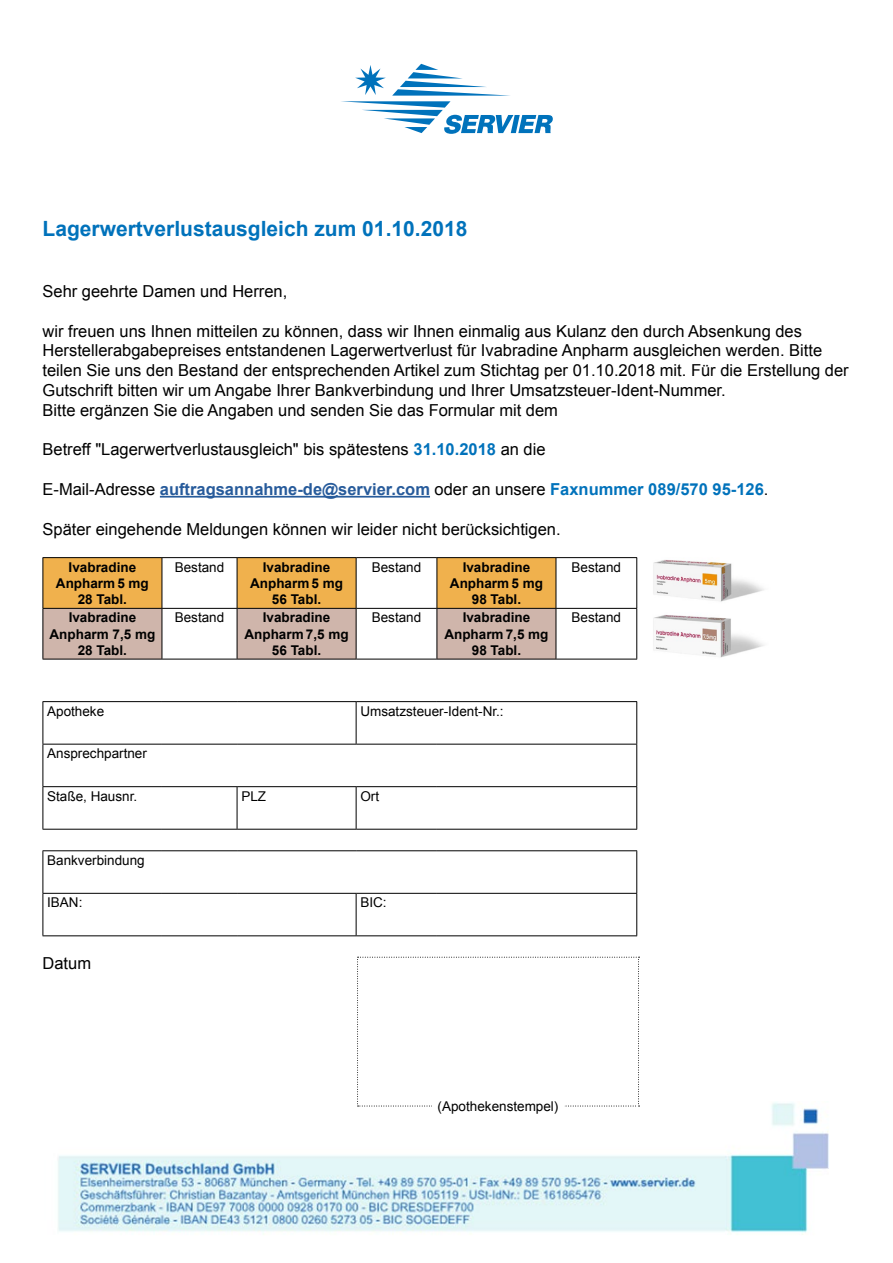
<style>
.page{position:relative;width:893px;height:1263px;background:#fff}
.page>*{position:absolute;margin:0;border:0;box-sizing:border-box;transform-origin:0 0}
.t1{font:700 21px "Arial";color:#0072bb}
.t2{font:16.5px/19.8px "Arial";color:#000}
.t3{font:700 16.5px "Arial";color:#275b9b}
.t4{font:700 13.5px/16.2px "Arial";color:#000;text-align:center}
.t5{font:13.5px "Arial";color:#000}
.s1{font-weight:700;color:#0072bb}
.s2{font-weight:400;color:#000}
.s3{color:#0072bb}
</style>
<div class="page">
<img style="left:58px;top:1102px;width:771px;height:133px">
<hr style="left:160px;top:496px;width:270px;height:2px;background:#275b9b">
<svg style="left:44px;top:558px;width:512px;height:101px"></svg>
<hr style="left:636px;top:744px;width:1px;height:42px;background:#000">
<hr style="left:43px;top:702px;width:1px;height:42px;background:#000">
<hr style="left:356px;top:702px;width:1px;height:42px;background:#000">
<hr style="left:636px;top:702px;width:1px;height:42px;background:#000">
<hr style="left:43px;top:744px;width:119px;height:1px;background:#000">
<hr style="left:162px;top:744px;width:75px;height:1px;background:#000">
<hr style="left:237px;top:744px;width:119px;height:1px;background:#000">
<hr style="left:356px;top:744px;width:81px;height:1px;background:#000">
<hr style="left:437px;top:744px;width:119px;height:1px;background:#000">
<hr style="left:556px;top:744px;width:81px;height:1px;background:#000">
<hr style="left:43px;top:786px;width:119px;height:1px;background:#000">
<hr style="left:43px;top:787px;width:1px;height:42px;background:#000">
<hr style="left:162px;top:786px;width:75px;height:1px;background:#000">
<hr style="left:237px;top:786px;width:119px;height:1px;background:#000">
<hr style="left:237px;top:787px;width:1px;height:42px;background:#000">
<hr style="left:356px;top:786px;width:81px;height:1px;background:#000">
<hr style="left:356px;top:787px;width:1px;height:42px;background:#000">
<hr style="left:437px;top:786px;width:119px;height:1px;background:#000">
<hr style="left:556px;top:786px;width:81px;height:1px;background:#000">
<hr style="left:636px;top:787px;width:1px;height:42px;background:#000">
<hr style="left:43px;top:829px;width:119px;height:1px;background:#000">
<hr style="left:162px;top:829px;width:75px;height:1px;background:#000">
<hr style="left:237px;top:829px;width:119px;height:1px;background:#000">
<hr style="left:356px;top:829px;width:81px;height:1px;background:#000">
<hr style="left:437px;top:829px;width:119px;height:1px;background:#000">
<hr style="left:556px;top:829px;width:81px;height:1px;background:#000">
<hr style="left:43px;top:850px;width:119px;height:1px;background:#000">
<hr style="left:43px;top:851px;width:1px;height:42px;background:#000">
<hr style="left:162px;top:850px;width:75px;height:1px;background:#000">
<hr style="left:237px;top:850px;width:119px;height:1px;background:#000">
<hr style="left:356px;top:850px;width:81px;height:1px;background:#000">
<hr style="left:437px;top:850px;width:119px;height:1px;background:#000">
<hr style="left:556px;top:850px;width:81px;height:1px;background:#000">
<hr style="left:636px;top:851px;width:1px;height:42px;background:#000">
<hr style="left:43px;top:893px;width:119px;height:1px;background:#000">
<hr style="left:43px;top:894px;width:1px;height:41px;background:#000">
<hr style="left:162px;top:893px;width:75px;height:1px;background:#000">
<hr style="left:237px;top:893px;width:119px;height:1px;background:#000">
<hr style="left:356px;top:893px;width:81px;height:1px;background:#000">
<hr style="left:356px;top:894px;width:1px;height:41px;background:#000">
<hr style="left:437px;top:893px;width:119px;height:1px;background:#000">
<hr style="left:556px;top:893px;width:81px;height:1px;background:#000">
<hr style="left:636px;top:894px;width:1px;height:41px;background:#000">
<hr style="left:43px;top:935px;width:119px;height:1px;background:#000">
<hr style="left:162px;top:935px;width:75px;height:1px;background:#000">
<hr style="left:237px;top:935px;width:119px;height:1px;background:#000">
<hr style="left:356px;top:935px;width:81px;height:1px;background:#000">
<hr style="left:437px;top:935px;width:119px;height:1px;background:#000">
<hr style="left:556px;top:935px;width:81px;height:1px;background:#000">
<hr style="left:43px;top:557px;width:119px;height:1px;background:#000">
<hr style="left:43px;top:558px;width:1px;height:50px;background:#000">
<hr style="left:162px;top:557px;width:75px;height:1px;background:#000">
<hr style="left:162px;top:558px;width:1px;height:50px;background:#000">
<hr style="left:237px;top:557px;width:119px;height:1px;background:#000">
<hr style="left:237px;top:558px;width:1px;height:50px;background:#000">
<hr style="left:356px;top:557px;width:81px;height:1px;background:#000">
<hr style="left:356px;top:558px;width:1px;height:50px;background:#000">
<hr style="left:556px;top:557px;width:81px;height:1px;background:#000">
<hr style="left:636px;top:558px;width:1px;height:50px;background:#000">
<hr style="left:43px;top:608px;width:119px;height:1px;background:#000">
<hr style="left:43px;top:609px;width:1px;height:50px;background:#000">
<hr style="left:162px;top:608px;width:75px;height:1px;background:#000">
<hr style="left:162px;top:609px;width:1px;height:50px;background:#000">
<hr style="left:237px;top:608px;width:119px;height:1px;background:#000">
<hr style="left:237px;top:609px;width:1px;height:50px;background:#000">
<hr style="left:356px;top:608px;width:81px;height:1px;background:#000">
<hr style="left:356px;top:609px;width:1px;height:50px;background:#000">
<hr style="left:437px;top:609px;width:1px;height:50px;background:#000">
<hr style="left:556px;top:608px;width:81px;height:1px;background:#000">
<hr style="left:556px;top:609px;width:1px;height:50px;background:#000">
<hr style="left:636px;top:609px;width:1px;height:50px;background:#000">
<hr style="left:43px;top:701px;width:119px;height:1px;background:#000">
<hr style="left:162px;top:701px;width:75px;height:1px;background:#000">
<hr style="left:237px;top:701px;width:119px;height:1px;background:#000">
<hr style="left:356px;top:701px;width:81px;height:1px;background:#000">
<hr style="left:437px;top:701px;width:119px;height:1px;background:#000">
<hr style="left:556px;top:701px;width:81px;height:1px;background:#000">
<hr style="left:43px;top:659px;width:119px;height:1px;background:#000">
<hr style="left:162px;top:659px;width:75px;height:1px;background:#000">
<hr style="left:237px;top:659px;width:119px;height:1px;background:#000">
<hr style="left:356px;top:659px;width:81px;height:1px;background:#000">
<hr style="left:437px;top:659px;width:119px;height:1px;background:#000">
<hr style="left:556px;top:659px;width:81px;height:1px;background:#000">
<hr style="left:43px;top:744px;width:1px;height:42px;background:#000">
<hr style="left:437px;top:557px;width:119px;height:1px;background:#000">
<hr style="left:437px;top:558px;width:1px;height:50px;background:#000">
<hr style="left:556px;top:558px;width:1px;height:50px;background:#000">
<hr style="left:437px;top:608px;width:119px;height:1px;background:#000">
<svg style="left:357px;top:957px;width:282px;height:150px"></svg>
<div style="left:432px;top:1093px;width:132px;height:25px;background:#fff"></div>
<img style="left:653px;top:615px;width:111px;height:43px">
<img style="left:653px;top:560px;width:111px;height:42px">
<svg style="left:341px;top:64px;width:212px;height:70px"></svg>
<p class="t1" style="left:43px;top:215px;width:426px">Lagerwertverlustausgleich zum 01.10.2018</p>
<p class="t2" style="left:43px;top:281px;width:246px">Sehr geehrte Damen und Herren,</p>
<p class="t2" style="left:43px;top:321px;width:808px">wir freuen uns Ihnen mitteilen zu können, dass wir Ihnen einmalig aus Kulanz den durch Absenkung des Herstellerabgabepreises entstandenen Lagerwertverlust für Ivabradine Anpharm ausgleichen werden. Bitte teilen Sie uns den Bestand der entsprechenden Artikel zum Stichtag per 01.10.2018 mit. Für die Erstellung der Gutschrift bitten wir um Angabe Ihrer Bankverbindung und Ihrer Umsatzsteuer-Ident-Nummer.<br>Bitte ergänzen Sie die Angaben und senden Sie das Formular mit dem</p>
<p class="t2" style="left:43px;top:440px;width:505px">Betreff "Lagerwertverlustausgleich" bis spätestens <span class="s1">31.10.2018</span> an die</p>
<p class="t3" style="left:43px;top:478px;width:727px"><span class="s2">E-Mail-Adresse</span> auftragsannahme-de@servier.com <span class="s2">oder an unsere</span> <span class="s3">Faxnummer 089/570 95-126</span><span class="s2">.</span></p>
<p class="t2" style="left:43px;top:519px;width:520px">Später eingehende Meldungen können wir leider nicht berücksichtigen.</p>
<p class="t4" style="left:56px;top:559px;width:94px">Ivabradine<br>Anpharm 5 mg<br>28 Tabl.</p>
<p class="t5" style="left:175px;top:558px;width:51px">Bestand</p>
<p class="t4" style="left:250px;top:559px;width:94px">Ivabradine<br>Anpharm 5 mg<br>56 Tabl.</p>
<p class="t5" style="left:372px;top:558px;width:51px">Bestand</p>
<p class="t4" style="left:450px;top:559px;width:94px">Ivabradine<br>Anpharm 5 mg<br>98 Tabl.</p>
<p class="t5" style="left:572px;top:558px;width:51px">Bestand</p>
<p class="t4" style="left:50px;top:610px;width:107px">Ivabradine<br>Anpharm 7,5 mg<br>28 Tabl.</p>
<p class="t5" style="left:175px;top:609px;width:51px">Bestand</p>
<p class="t4" style="left:244px;top:610px;width:106px">Ivabradine<br>Anpharm 7,5 mg<br>56 Tabl.</p>
<p class="t5" style="left:372px;top:609px;width:51px">Bestand</p>
<p class="t4" style="left:444px;top:610px;width:106px">Ivabradine<br>Anpharm 7,5 mg<br>98 Tabl.</p>
<p class="t5" style="left:572px;top:609px;width:51px">Bestand</p>
<p class="t5" style="left:47px;top:702px;width:59px">Apotheke</p>
<p class="t5" style="left:360px;top:702px;width:145px">Umsatzsteuer-Ident-Nr.:</p>
<p class="t5" style="left:47px;top:745px;width:101px">Ansprechpartner</p>
<p class="t5" style="left:47px;top:787px;width:92px">Staße, Hausnr.</p>
<p class="t5" style="left:241px;top:787px;width:26px">PLZ</p>
<p class="t5" style="left:360px;top:787px;width:20px">Ort</p>
<p class="t5" style="left:47px;top:851px;width:99px">Bankverbindung</p>
<p class="t5" style="left:47px;top:894px;width:37px">IBAN:</p>
<p class="t5" style="left:360px;top:894px;width:28px">BIC:</p>
<p class="t2" style="left:43px;top:953px;width:50px">Datum</p>
<p class="t5" style="left:438px;top:1097px;width:122px">(Apothekenstempel)</p>
</div>
